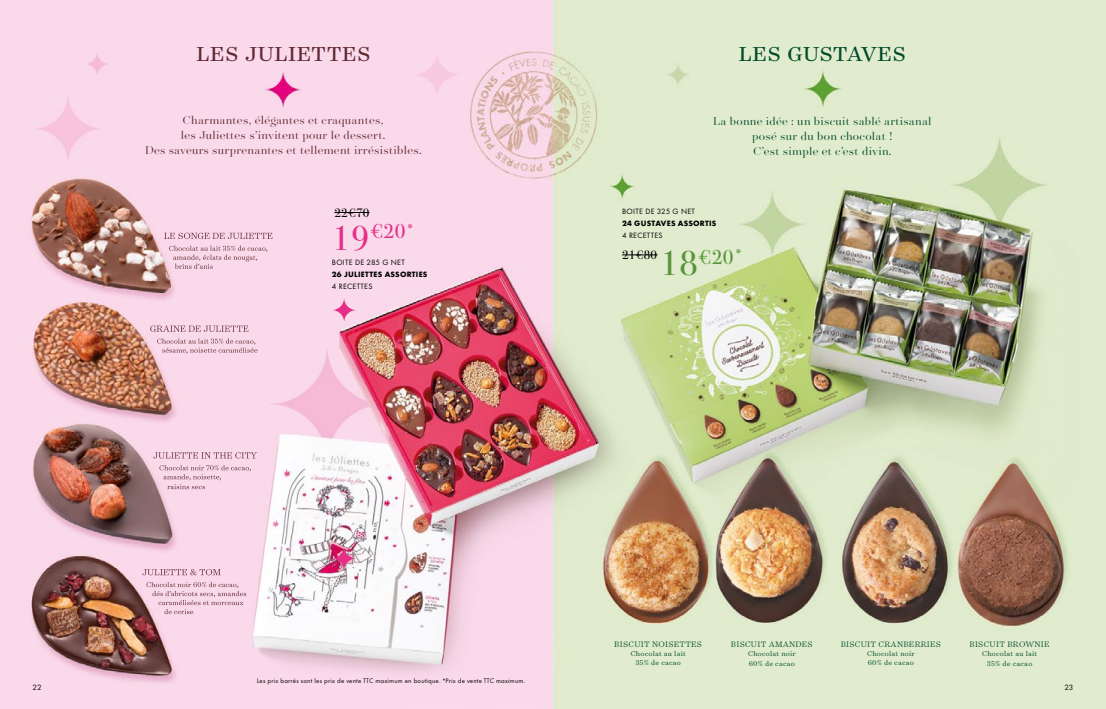
<style>
.page{position:relative;width:1106px;height:709px;background:#fff}
.page>*{position:absolute;margin:0;border:0;box-sizing:border-box;transform-origin:0 0}
.t1{font:23px "Surveyor Text";letter-spacing:.025em;color:#5e2931}
.t2{font:23px "Surveyor Text";letter-spacing:.015em;color:#004c2a}
.t3{font:20.1px "Bodoni Svty Two ITCTT";color:#e42e87}
.t4{font:20.1px "Bodoni Svty Two ITCTT";color:#569538}
.t5{font:300 13px/15px "Surveyor Fine";letter-spacing:.025em;color:#5e2931;text-align:center}
.t6{font:300 13px/15px "Surveyor Fine";letter-spacing:.025em;color:#004c2a;text-align:center}
.t7{font:12.3px "Bodoni Svty Two ITCTT";letter-spacing:.025em;color:#000}
.t8{font:300 9px "Surveyor Text";letter-spacing:.025em;color:#004c2a}
.t9{font:300 8px/9px "Surveyor Text";letter-spacing:.025em;color:#004c2a;text-align:center}
.t10{font:8px/12px "Futura PT";letter-spacing:.035em;color:#000}
.t11{font:6px "Futura Now Var Roman Text";letter-spacing:.025em;color:#000}
.s1{font-size:34.5px}
.s2{font-weight:700}
</style>
<div class="page">
<img style="left:0;top:0;width:1106px;height:709px">
<hr style="left:334px;top:212px;width:35px;height:1px;background:#000">
<hr style="left:622px;top:255px;width:35px;height:1px;background:#000">
<svg style="left:332px;top:298px;width:24px;height:24px"></svg>
<svg style="left:332px;top:546px;width:24px;height:24px"></svg>
<svg style="left:169px;top:246px;width:98px;height:23px;background:#e9c6d6"></svg>
<svg style="left:164px;top:233px;width:108px;height:6px"></svg>
<svg style="left:157px;top:338px;width:100px;height:16px;background:#e6c2d2"></svg>
<svg style="left:150px;top:325px;width:98px;height:7px"></svg>
<svg style="left:159px;top:465px;width:92px;height:24px;background:#ecc9d9"></svg>
<svg style="left:153px;top:452px;width:104px;height:6px"></svg>
<svg style="left:146px;top:582px;width:100px;height:32px;background:#e9c6d6"></svg>
<svg style="left:142px;top:569px;width:79px;height:6px"></svg>
<p class="t1" style="left:196px;top:39px;width:176px">LES JULIETTES</p>
<p class="t2" style="left:738px;top:40px;width:169px">LES GUSTAVES</p>
<p class="t5" style="left:145px;top:112px;width:278px">Charmantes, élégantes et craquantes,<br>les Juliettes s’invitent pour le dessert.<br>Des saveurs surprenantes et tellement irrésistibles.</p>
<p class="t6" style="left:713px;top:113px;width:220px">La bonne idée : un biscuit sablé artisanal posé sur du bon chocolat !<br>C’est simple et c’est divin.</p>
<p class="t7" style="left:334px;top:202px;width:37px">22€70</p>
<p class="t3" style="left:332px;top:215px;width:84px"><span class="s1">19</span>€20<sup>*</sup></p>
<p class="t10" style="left:332px;top:256px;width:97px">BOITE DE 285 G NET<br><span class="s2">26 JULIETTES ASSORTIES<br></span>4 RECETTES</p>
<p class="t10" style="left:622px;top:205px;width:96px">BOITE DE 325 G NET<br><span class="s2">24 GUSTAVES ASSORTIS<br></span>4 RECETTES</p>
<p class="t7" style="left:622px;top:245px;width:37px">21€80</p>
<p class="t4" style="left:660px;top:240px;width:84px"><span class="s1">18</span>€20<sup>*</sup></p>
<p class="t8" style="left:614px;top:639px;width:89px">BISCUIT NOISETTES</p>
<p class="t9" style="left:630px;top:649px;width:56px">Chocolat au lait<br>35% de cacao</p>
<p class="t8" style="left:731px;top:639px;width:83px">BISCUIT AMANDES</p>
<p class="t9" style="left:748px;top:648px;width:49px;line-height:9.8px;text-align:left">Chocolat noir<br>60% de cacao</p>
<p class="t8" style="left:840px;top:639px;width:102px">BISCUIT CRANBERRIES</p>
<p class="t9" style="left:867px;top:649px;width:49px;text-align:left">Chocolat noir<br>60% de cacao</p>
<p class="t8" style="left:969px;top:639px;width:82px">BISCUIT BROWNIE</p>
<p class="t9" style="left:982px;top:648px;width:56px;line-height:9.8px">Chocolat au lait<br>35% de cacao</p>
<p class="t11" style="left:257px;top:676px;width:270px">Les prix barrés sont les prix de vente TTC maximum en boutique. *Prix de vente TTC maximum.</p>
<p class="t10" style="left:33px;top:681px;width:10px">22</p>
<p class="t10" style="left:1064px;top:681px;width:10px">23</p>
</div>
